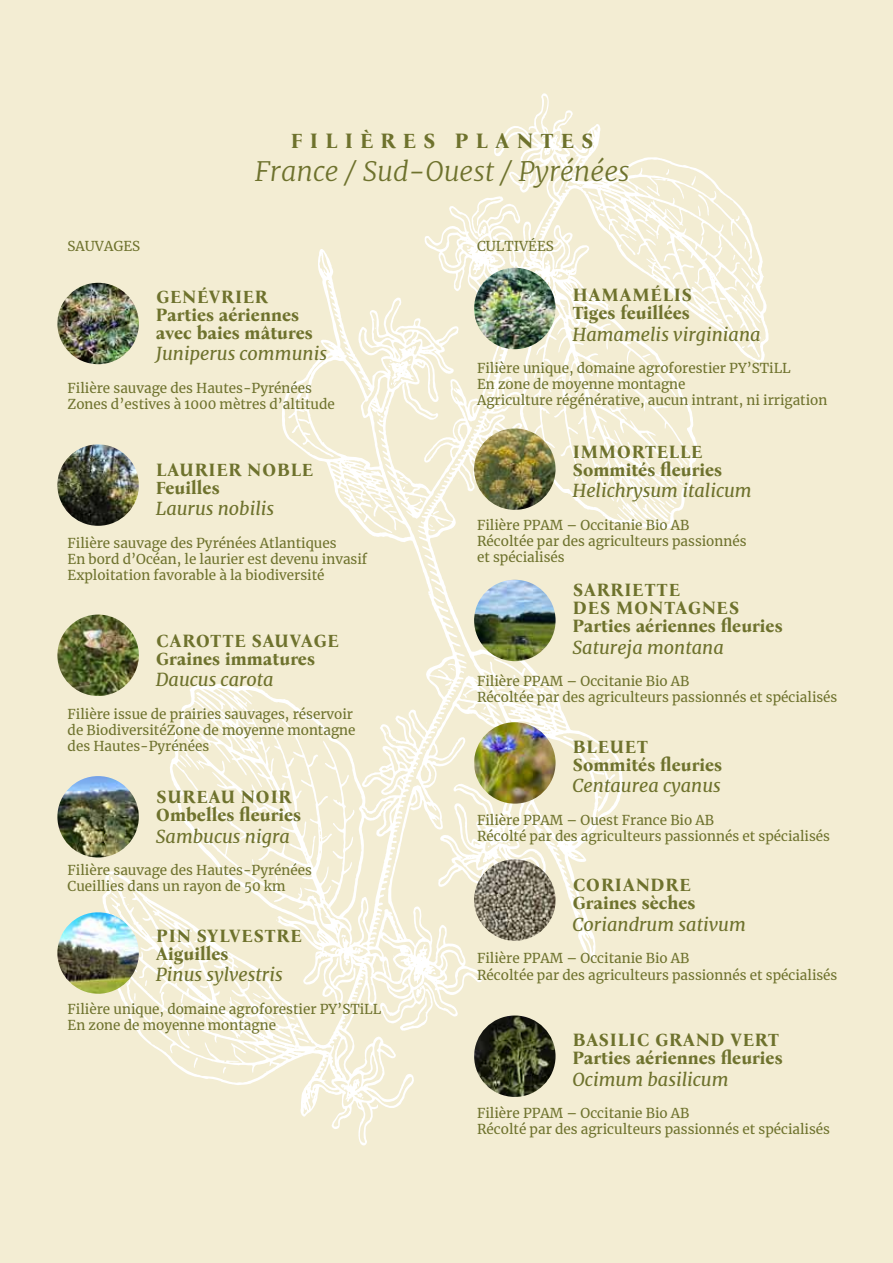
<style>
.page{position:relative;width:893px;height:1263px;background:#f3edd3}
.page>*{position:absolute;margin:0;border:0;box-sizing:border-box;transform-origin:0 0}
.t1{font:italic 300 27px "Merriweather";color:#6e722d}
.t2{font:700 21px "Bona Nova";letter-spacing:.34em;color:#6e722d}
.t3{font:700 18px/18px "Bona Nova";letter-spacing:.04em;color:#6e722d}
.t4{font:italic 18px "Merriweather";color:#6e722d}
.t5{font:700 18px/18px "Bona Nova";letter-spacing:.01em;color:#6e722d}
.t6{font:13.5px/16.2px "Merriweather";color:#6e722d}
</style>
<div class="page">
<svg style="left:282px;top:93px;width:486px;height:498px"></svg>
<svg style="left:102px;top:591px;width:521px;height:555px"></svg>
<img style="left:474px;top:268px;width:82px;height:81px;border-radius:41px">
<img style="left:57px;top:283px;width:82px;height:81px;border-radius:41px">
<img style="left:57px;top:444px;width:82px;height:82px;border-radius:41px">
<img style="left:57px;top:614px;width:82px;height:82px;border-radius:41px">
<img style="left:57px;top:776px;width:82px;height:81px;border-radius:41px">
<img style="left:57px;top:912px;width:82px;height:82px;border-radius:41px">
<img style="left:474px;top:428px;width:82px;height:82px;border-radius:40px">
<img style="left:474px;top:580px;width:82px;height:81px;border-radius:41px">
<img style="left:474px;top:722px;width:82px;height:82px;border-radius:41px">
<img style="left:474px;top:859px;width:82px;height:82px;border-radius:41px">
<img style="left:474px;top:1015px;width:82px;height:82px;border-radius:40px">
<p class="t6" style="left:68px;top:237px;width:74px">SAUVAGES</p>
<h2 class="t2" style="left:291px;top:125px;width:304px">Fil ièreS pl antes</h2>
<h1 class="t1" style="left:255px;top:152px;width:376px">France / Sud-Ouest / Pyrénées</h1>
<p class="t6" style="left:477px;top:237px;width:77px">CULTIVéEs</p>
<h3 class="t3" style="left:156px;top:288px;width:158px">Genévrier<br>Parties aériennes avec baies mâtures</h3>
<h3 class="t4" style="left:156px;top:341px;width:173px">Juniperus communis</h3>
<p class="t6" style="left:68px;top:379px;width:269px">Filière sauvage des Hautes-Pyrénées<br>Zones d’estives à 1000 mètres d’altitude</p>
<h3 class="t3" style="left:156px;top:461px;width:159px">Laurier noble<br>Feuilles</h3>
<h3 class="t4" style="left:156px;top:496px;width:120px">Laurus nobilis</h3>
<p class="t6" style="left:68px;top:534px;width:301px">Filière sauvage des Pyrénées Atlantiques<br>En bord d’Océan, le laurier est devenu invasif<br>Exploitation favorable à la biodiversité</p>
<h3 class="t5" style="left:156px;top:632px;width:184px">Carotte sauvag e<br>Graines immatures</h3>
<h3 class="t4" style="left:156px;top:667px;width:119px">Daucus carota</h3>
<p class="t6" style="left:68px;top:705px;width:289px">Filière issue de prairies sauvages, réservoir de BiodiversitéZone de moyenne montagne des Hautes-Pyrénées</p>
<h3 class="t3" style="left:156px;top:788px;width:147px">Sureau noir<br>Ombelles fleuries</h3>
<h3 class="t4" style="left:156px;top:824px;width:136px">Sambucus nigra</h3>
<p class="t6" style="left:68px;top:862px;width:246px">Filière sauvage des Hautes-Pyrénées<br>Cueillies dans un rayon de 50 km</p>
<h3 class="t3" style="left:156px;top:927px;width:147px">Pin sylvestre<br>Aiguilles</h3>
<h3 class="t4" style="left:156px;top:962px;width:128px">Pinus sylvestris</h3>
<p class="t6" style="left:68px;top:1000px;width:315px">Filière unique, domaine agroforestier PY’STiLL<br>En zone de moyenne montagne</p>
<h3 class="t3" style="left:573px;top:286px;width:121px">Hamamélis<br>Tiges feuillées</h3>
<h3 class="t4" style="left:573px;top:322px;width:190px">Hamamelis virginiana</h3>
<p class="t6" style="left:477px;top:360px;width:352px">Filière unique, domaine agroforestier PY’STiLL<br>En zone de moyenne montagne<br>Agriculture régénérative, aucun intrant, ni irrigation</p>
<h3 class="t3" style="left:573px;top:443px;width:151px">Immortelle<br>Sommités fleuries</h3>
<h3 class="t4" style="left:573px;top:478px;width:181px">Helichrysum italicum</h3>
<p class="t6" style="left:477px;top:516px;width:271px">Filière PPAM – Occitanie Bio AB<br>Récoltée par des agriculteurs passionnés et spécialisés</p>
<h3 class="t3" style="left:573px;top:581px;width:212px">Sarriette<br>des Montagnes<br>Parties aériennes fleuries</h3>
<h3 class="t4" style="left:573px;top:635px;width:153px">Satureja montana</h3>
<p class="t6" style="left:477px;top:673px;width:362px">Filière PPAM – Occitanie Bio AB<br>Récoltée par des agriculteurs passionnés et spécialisés</p>
<h3 class="t3" style="left:573px;top:738px;width:151px">Bleuet<br>Sommités fleuries</h3>
<h3 class="t4" style="left:573px;top:773px;width:150px">Centaurea cyanus</h3>
<p class="t6" style="left:477px;top:811px;width:354px">Filière PPAM – Ouest France Bio AB<br>Récolté par des agriculteurs passionnés et spécialisés</p>
<h3 class="t3" style="left:573px;top:877px;width:124px">Coriandre<br>Graines sèches</h3>
<h3 class="t4" style="left:573px;top:912px;width:175px">Coriandrum sativum</h3>
<p class="t6" style="left:477px;top:950px;width:362px">Filière PPAM – Occitanie Bio AB<br>Récoltée par des agriculteurs passionnés et spécialisés</p>
<h3 class="t3" style="left:573px;top:1031px;width:212px">Basilic Grand Vert<br>Parties aériennes fleuries</h3>
<h3 class="t4" style="left:573px;top:1067px;width:157px">Ocimum basilicum</h3>
<p class="t6" style="left:477px;top:1105px;width:354px">Filière PPAM – Occitanie Bio AB<br>Récolté par des agriculteurs passionnés et spécialisés</p>
</div>
